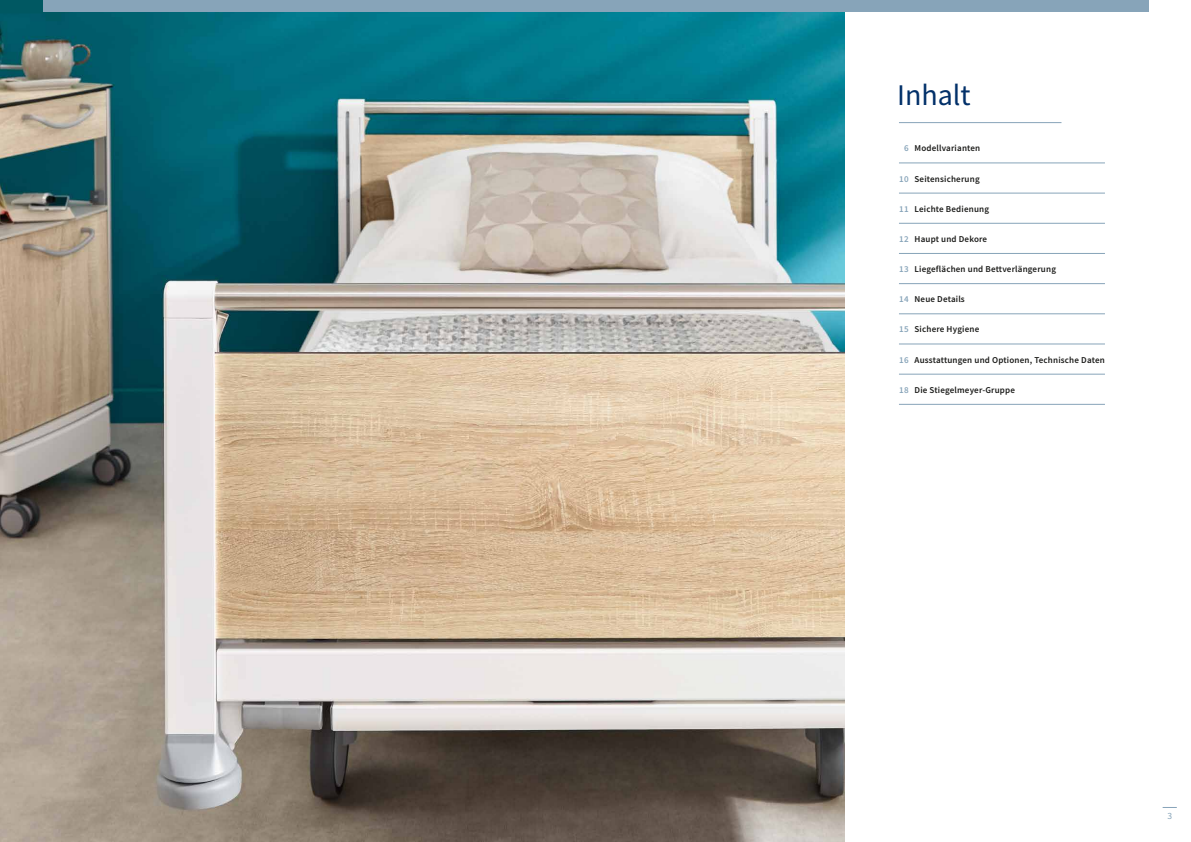
<style>
.page{position:relative;width:1191px;height:842px;background:#fff}
.page>*{position:absolute;margin:0;border:0;box-sizing:border-box;transform-origin:0 0}
.t1{font:30px "Source Sans Pro";color:#023069}
.t2{font:9.5px "Source Sans Pro";color:#87a4b9}
.t3{font:600 9px "Source Sans Pro";letter-spacing:.02em;color:#1a1a18}
.s1{color:#87a4b9}
</style>
<div class="page">
<svg style="left:1162px;top:807px;width:14px;height:1px"></svg>
<img style="left:0;top:0;width:844px;height:842px">
<div style="left:43px;top:0;width:1105px;height:11px;background:#87a4b9"></div>
<hr style="left:899px;top:163px;width:206px;height:1px;background:#87a4b9">
<hr style="left:899px;top:193px;width:206px;height:1px;background:#87a4b9">
<hr style="left:899px;top:223px;width:206px;height:1px;background:#87a4b9">
<hr style="left:899px;top:253px;width:206px;height:1px;background:#87a4b9">
<hr style="left:899px;top:283px;width:206px;height:1px;background:#87a4b9">
<hr style="left:899px;top:314px;width:206px;height:1px;background:#87a4b9">
<hr style="left:899px;top:344px;width:206px;height:1px;background:#87a4b9">
<hr style="left:899px;top:374px;width:206px;height:1px;background:#87a4b9">
<hr style="left:899px;top:404px;width:206px;height:1px;background:#87a4b9">
<hr style="left:899px;top:122px;width:162px;height:1px;background:#87a4b9">
<h1 class="t1" style="left:897px;top:76px;width:75px">Inhalt</h1>
<p class="t3" style="left:904px;top:142px;width:78px"><span class="s1">6</span> Modellvarianten</p>
<p class="t3" style="left:899px;top:173px;width:82px"><span class="s1">10</span> Seitensicherung</p>
<p class="t3" style="left:899px;top:203px;width:91px"><span class="s1">11</span> Leichte Bedienung</p>
<p class="t3" style="left:899px;top:233px;width:89px"><span class="s1">12</span> Haupt und Dekore</p>
<p class="t3" style="left:899px;top:263px;width:158px"><span class="s1">13</span> Liegeflächen und Bettverlängerung</p>
<p class="t3" style="left:899px;top:293px;width:67px"><span class="s1">14</span> Neue Details</p>
<p class="t3" style="left:899px;top:323px;width:82px"><span class="s1">15</span> Sichere Hygiene</p>
<p class="t3" style="left:899px;top:354px;width:207px"><span class="s1">16</span> Ausstattungen und Optionen, Technische Daten</p>
<p class="t3" style="left:899px;top:384px;width:117px"><span class="s1">18</span> Die Stiegelmeyer-Gruppe</p>
<p class="t2" style="left:1167px;top:810px;width:6px">3</p>
</div>
